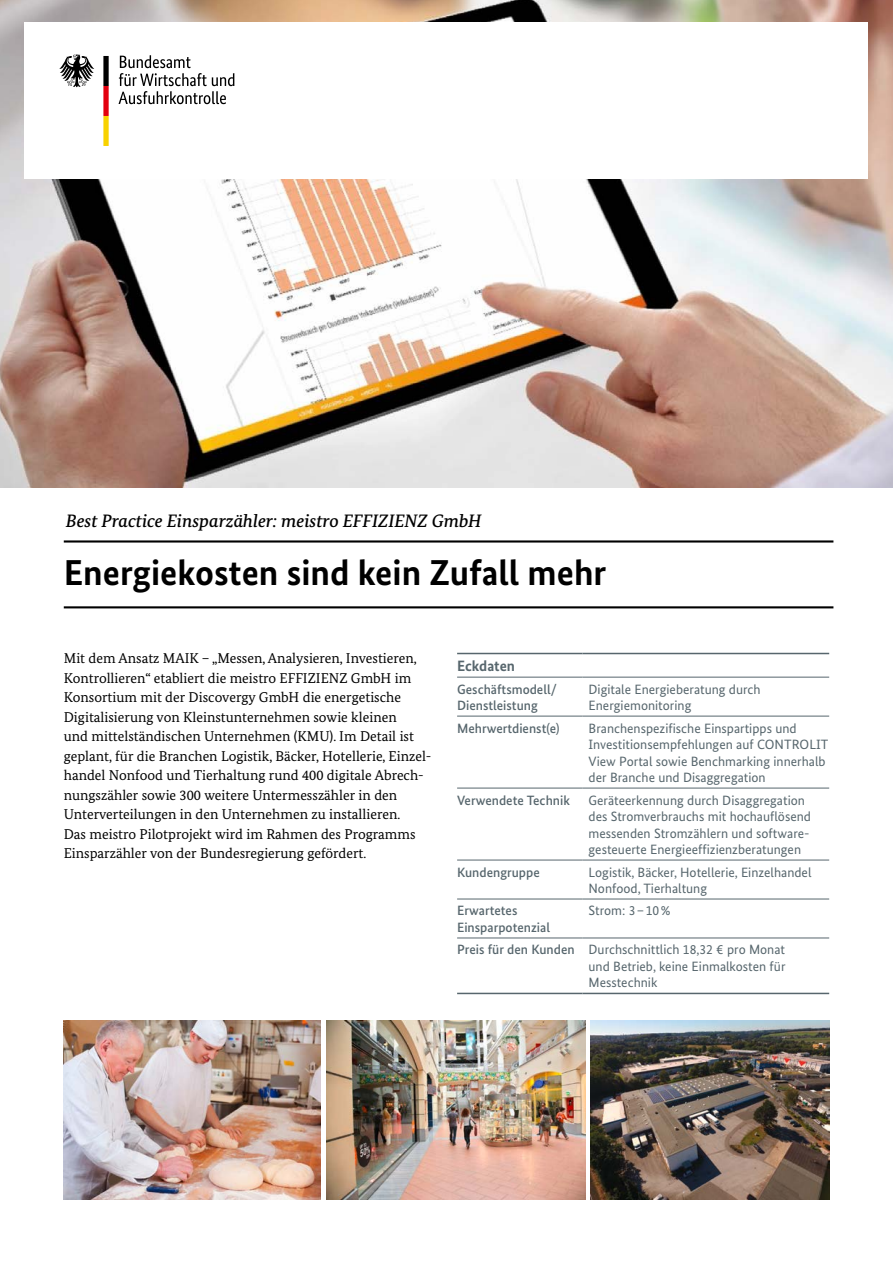
<style>
.page{position:relative;width:893px;height:1263px;background:#fff}
.page>*{position:absolute;margin:0;border:0;box-sizing:border-box;transform-origin:0 0}
.t1{font:700 36px "Bundes Sans";color:#000}
.t2{font:italic 500 18px "Bundes Serif";color:#000}
.t3{font:700 15px "Bundes Sans";color:#57666d}
.t4{font:14.25px/19.5px "Bundes Serif";color:#000}
.t5{font:13.5px/16.5px "Bundes Sans";color:#57666d}
.t6{font:500 13.5px/16.5px "Bundes Sans";color:#57666d}
</style>
<div class="page">
<img style="left:0;top:0;width:893px;height:488px">
<hr style="left:457px;top:653px;width:126px;height:1px;background:#57666d">
<hr style="left:583px;top:653px;width:246px;height:1px;background:#57666d">
<hr style="left:457px;top:993px;width:126px;height:1px;background:#57666d">
<hr style="left:583px;top:993px;width:246px;height:1px;background:#57666d">
<hr style="left:457px;top:677px;width:126px;height:1px;background:#57666d">
<hr style="left:583px;top:677px;width:246px;height:1px;background:#57666d">
<hr style="left:457px;top:716px;width:126px;height:1px;background:#57666d">
<hr style="left:583px;top:716px;width:246px;height:1px;background:#57666d">
<hr style="left:457px;top:788px;width:126px;height:1px;background:#57666d">
<hr style="left:583px;top:788px;width:246px;height:1px;background:#57666d">
<hr style="left:457px;top:860px;width:126px;height:1px;background:#57666d">
<hr style="left:583px;top:860px;width:246px;height:1px;background:#57666d">
<hr style="left:457px;top:899px;width:126px;height:1px;background:#57666d">
<hr style="left:583px;top:899px;width:246px;height:1px;background:#57666d">
<hr style="left:457px;top:937px;width:126px;height:1px;background:#57666d">
<hr style="left:583px;top:937px;width:246px;height:1px;background:#57666d">
<img style="left:64px;top:1021px;width:257px;height:178px">
<img style="left:327px;top:1021px;width:258px;height:178px">
<img style="left:591px;top:1021px;width:238px;height:178px">
<hr style="left:64px;top:540px;width:769px;height:2px;background:#000">
<hr style="left:64px;top:606px;width:769px;height:2px;background:#000">
<div style="left:25px;top:23px;width:843px;height:156px;background:#fff"></div>
<svg style="left:119px;top:55px;width:115px;height:49px"></svg>
<svg style="left:59px;top:55px;width:35px;height:32px"></svg>
<svg style="left:103px;top:56px;width:6px;height:90px"></svg>
<p class="t2" style="left:66px;top:509px;width:417px">Best Practice Einsparzähler: meistro EFFIZIENZ GmbH</p>
<h1 class="t1" style="left:64px;top:551px;width:544px">Energiekosten sind kein Zufall mehr</h1>
<p class="t4" style="left:64px;top:648px;width:369px">Mit dem Ansatz MAIK – „Messen, Analysieren, Investieren, Kontrollieren“ etabliert die meistro EFFIZIENZ GmbH im Konsortium mit der Discovergy GmbH die energetische Digitalisierung von Kleinstunternehmen sowie kleinen<br>und mittelständischen Unternehmen (KMU). Im Detail ist geplant, für die Branchen Logistik, Bäcker, Hotellerie, Einzel&shy;handel Nonfood und Tierhaltung rund 400 digitale Abrech&shy;nungszähler sowie 300 weitere Untermesszähler in den Unterverteilungen in den Unternehmen zu installieren.<br>Das meistro Pilotprojekt wird im Rahmen des Programms Einsparzähler von der Bundesregierung gefördert.</p>
<p class="t3" style="left:457px;top:657px;width:59px">Eckdaten</p>
<p class="t6" style="left:457px;top:680px;width:101px">Geschäftsmodell/<br>Dienstleistung</p>
<p class="t5" style="left:589px;top:680px;width:174px">Digitale Energieberatung durch<br>Energiemonitoring</p>
<p class="t6" style="left:457px;top:719px;width:104px">Mehrwertdienst(e)</p>
<p class="t5" style="left:589px;top:719px;width:241px">Branchenspezifische Einspartipps und Investitionsempfehlungen auf CONTROLIT View Portal sowie Benchmarking innerhalb der Branche und Disaggregation</p>
<p class="t6" style="left:457px;top:791px;width:114px">Verwendete Technik</p>
<p class="t5" style="left:589px;top:791px;width:224px">Geräteerkennung durch Disaggregation des Stromverbrauchs mit hochauflösend messenden Stromzählern und software&shy;gesteuerte Energieeffizienzberatungen</p>
<p class="t6" style="left:457px;top:863px;width:84px">Kundengruppe</p>
<p class="t5" style="left:589px;top:863px;width:224px">Logistik, Bäcker, Hotellerie, Einzelhandel<br>Nonfood, Tierhaltung</p>
<p class="t6" style="left:457px;top:902px;width:94px">Erwartetes<br>Einsparpotenzial</p>
<p class="t5" style="left:589px;top:902px;width:84px">Strom: 3–10%</p>
<p class="t6" style="left:457px;top:941px;width:119px">Preis für den Kunden</p>
<p class="t5" style="left:589px;top:941px;width:198px;text-align:justify">Durchschnittlich 18,32 € pro Monat und Betrieb, keine Einmalkosten für Messtechnik</p>
</div>
